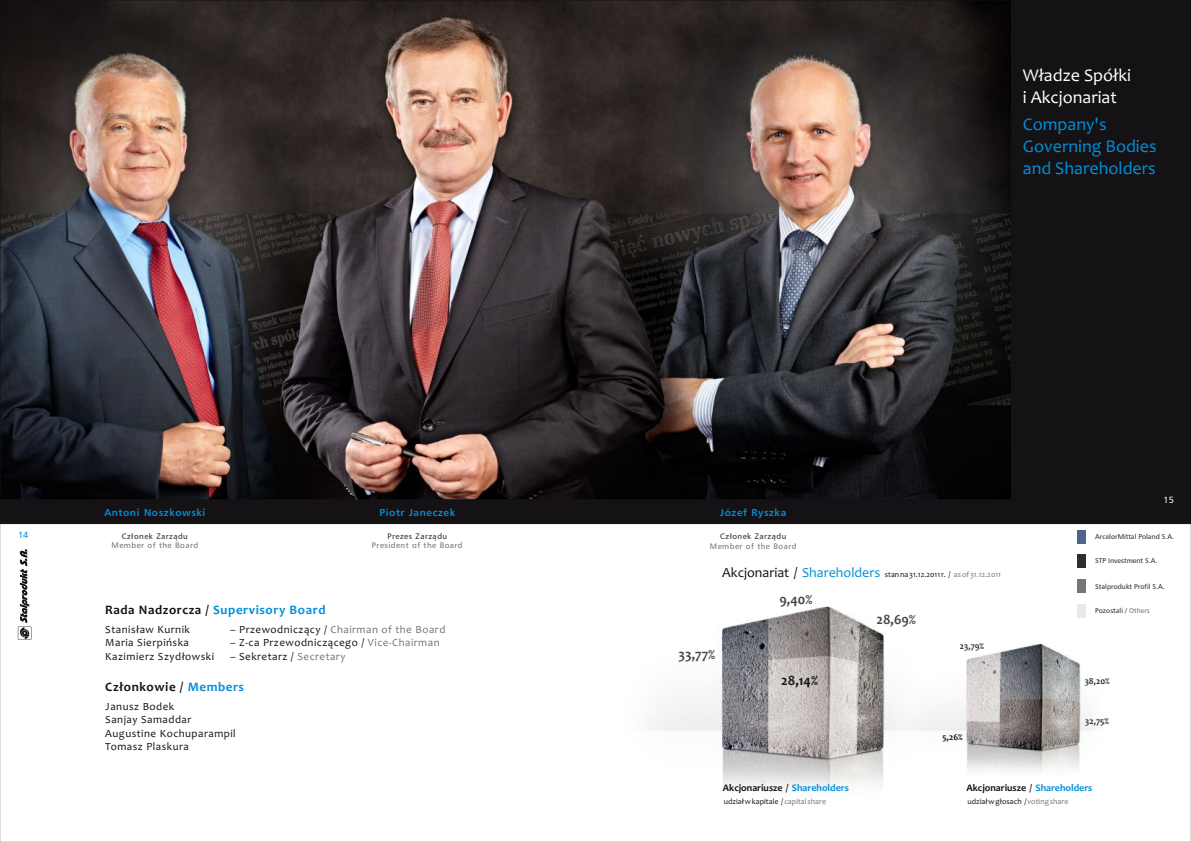
<style>
.page{position:relative;width:1191px;height:842px;background:#fff}
.page>*{position:absolute;margin:0;border:0;box-sizing:border-box;transform-origin:0 0}
.t1{font:18px/22px "Candara";color:#008fd9}
.t2{font:18px/22px "Candara";color:#fff}
.t3{font:700 14px "Candara";color:#454547}
.t4{font:700 14px "Candara";color:#141214}
.t5{font:700 13px "Candara";letter-spacing:.045em;color:#008fd9}
.t6{font:700 13px "Candara";letter-spacing:.045em;color:#141214}
.t7{font:11px/13.4px "Candara";letter-spacing:.045em;color:#141214}
.t8{font:11px "Candara";letter-spacing:.045em;color:#737578}
.t9{font:700 10px "Candara";color:#141214}
.t10{font:10px "Humanist 777 L2 Roman B,Bold";letter-spacing:.06em;color:#008fd9}
.t11{font:700 9px "Candara";color:#2e2e30}
.t12{font:700 9px "Candara";color:#141214}
.t13{font:9px "Humanist 777 L2 Roman B";color:#008fd9}
.t14{font:9px "Humanist 777 L2 Roman B";color:#fff}
.t15{font:8px "Candara";color:#141214}
.t16{font:8px "Humanist 777 L2 Roman B";letter-spacing:.055em;color:#737578}
.t17{font:8px "Humanist 777 L2 Roman B";letter-spacing:.06em;color:#2e2e30}
.t18{font:7px "Humanist 777 L2 Roman B";color:#2e2e30}
.s1{color:#141214}
.s2{color:#737578}
.s3{color:#008fd9}
.s4{font-size:14px}
.s5{font-size:14px;color:#008fd9}
</style>
<div class="page">
<img style="left:652px;top:591px;width:441px;height:197px">
<div style="left:0;top:0;width:1191px;height:524px;background:#141214"></div>
<img style="left:2px;top:2px;width:1007px;height:496px">
<svg style="left:18px;top:549px;width:13px;height:91px"></svg>
<div style="left:1076px;top:531px;width:9px;height:13px;background:#4e6491"></div>
<div style="left:1076px;top:555px;width:9px;height:13px;background:#2e2e30"></div>
<div style="left:1076px;top:580px;width:9px;height:13px;background:#737578"></div>
<div style="left:1076px;top:605px;width:9px;height:13px;background:#e8e8e8"></div>
<p class="t13" style="left:18px;top:531px;width:12px">14</p>
<p class="t10" style="left:104px;top:508px;width:103px">Antoni Noszkowski</p>
<p class="t17" style="left:122px;top:532px;width:68px">Członek Zarządu</p>
<p class="t16" style="left:112px;top:542px;width:88px">Member of the Board</p>
<p class="t10" style="left:379px;top:508px;width:77px">Piotr Janeczek</p>
<p class="t17" style="left:387px;top:532px;width:61px">Prezes Zarządu</p>
<p class="t16" style="left:372px;top:542px;width:92px">President of the Board</p>
<p class="t5" style="left:105px;top:605px;width:222px"><span class="s1">Rada Nadzorcza /</span> Supervisory Board</p>
<p class="t7" style="left:105px;top:624px;width:86px">Stanisław Kurnik</p>
<p class="t8" style="left:230px;top:625px;width:217px"><span class="s1">– Przewodniczący /</span> Chairman of the Board</p>
<p class="t7" style="left:105px;top:637px;width:85px">Maria Sierpińska</p>
<p class="t7" style="left:230px;top:637px;width:211px">– Z-ca Przewodniczącego / <span class="s2">Vice-Chairman</span></p>
<p class="t7" style="left:105px;top:650px;width:110px">Kazimierz Szydłowski</p>
<p class="t7" style="left:230px;top:650px;width:117px">– Sekretarz / <span class="s2">Secretary</span></p>
<p class="t6" style="left:105px;top:681px;width:140px">Członkowie / <span class="s3">Members</span></p>
<p class="t7" style="left:105px;top:701px;width:132px">Janusz Bodek<br>Sanjay Samaddar<br>Augustine Kochuparampil<br>Tomasz Plaskura</p>
<h1 class="t2" style="left:1023px;top:66px;width:110px">Władze Spółki i Akcjonariat</h1>
<h1 class="t1" style="left:1023px;top:115px;width:135px">Company's<br>Governing Bodies and Shareholders</h1>
<p class="t10" style="left:720px;top:508px;width:68px">Józef Ryszka</p>
<p class="t17" style="left:720px;top:533px;width:68px">Członek Zarządu</p>
<p class="t16" style="left:710px;top:542px;width:88px">Member of the Board</p>
<p class="t15" style="left:722px;top:571px;width:280px"><span class="s4">Akcjonariat /</span> <span class="s5">Shareholders</span> stan na 31.12.2011 r. / <span class="s2">as of 31.12.2011</span></p>
<p class="t3" style="left:678px;top:649px;width:38px">33,77%</p>
<p class="t3" style="left:779px;top:594px;width:34px">9,40%</p>
<p class="t4" style="left:781px;top:675px;width:39px">28,14%</p>
<p class="t3" style="left:876px;top:614px;width:41px">28,69%</p>
<p class="t11" style="left:959px;top:642px;width:26px">23,79%</p>
<p class="t12" style="left:942px;top:733px;width:22px">5,26%</p>
<p class="t14" style="left:1163px;top:496px;width:12px">15</p>
<p class="t18" style="left:1095px;top:533px;width:80px">ArcelorMittal Poland S.A.</p>
<p class="t18" style="left:1095px;top:558px;width:64px">STP Investment S.A.</p>
<p class="t18" style="left:1095px;top:583px;width:71px">Stalprodukt Profil S.A.</p>
<p class="t18" style="left:1095px;top:607px;width:56px">Pozostali / <span class="s2">Others</span></p>
<p class="t11" style="left:1084px;top:677px;width:26px">38,20%</p>
<p class="t11" style="left:1085px;top:717px;width:25px">32,75%</p>
<p class="t9" style="left:723px;top:784px;width:127px">Akcjonariusze / <span class="s3">Shareholders</span></p>
<p class="t15" style="left:724px;top:798px;width:104px">udział w kapitale /<span class="s2">capital share</span></p>
<p class="t9" style="left:966px;top:784px;width:127px">Akcjonariusze / <span class="s3">Shareholders</span></p>
<p class="t15" style="left:1024px;top:798px;width:4px">/</p>
<p class="t15" style="left:967px;top:798px;width:103px">udział w głosach <span class="s2">voting share</span></p>
</div>
